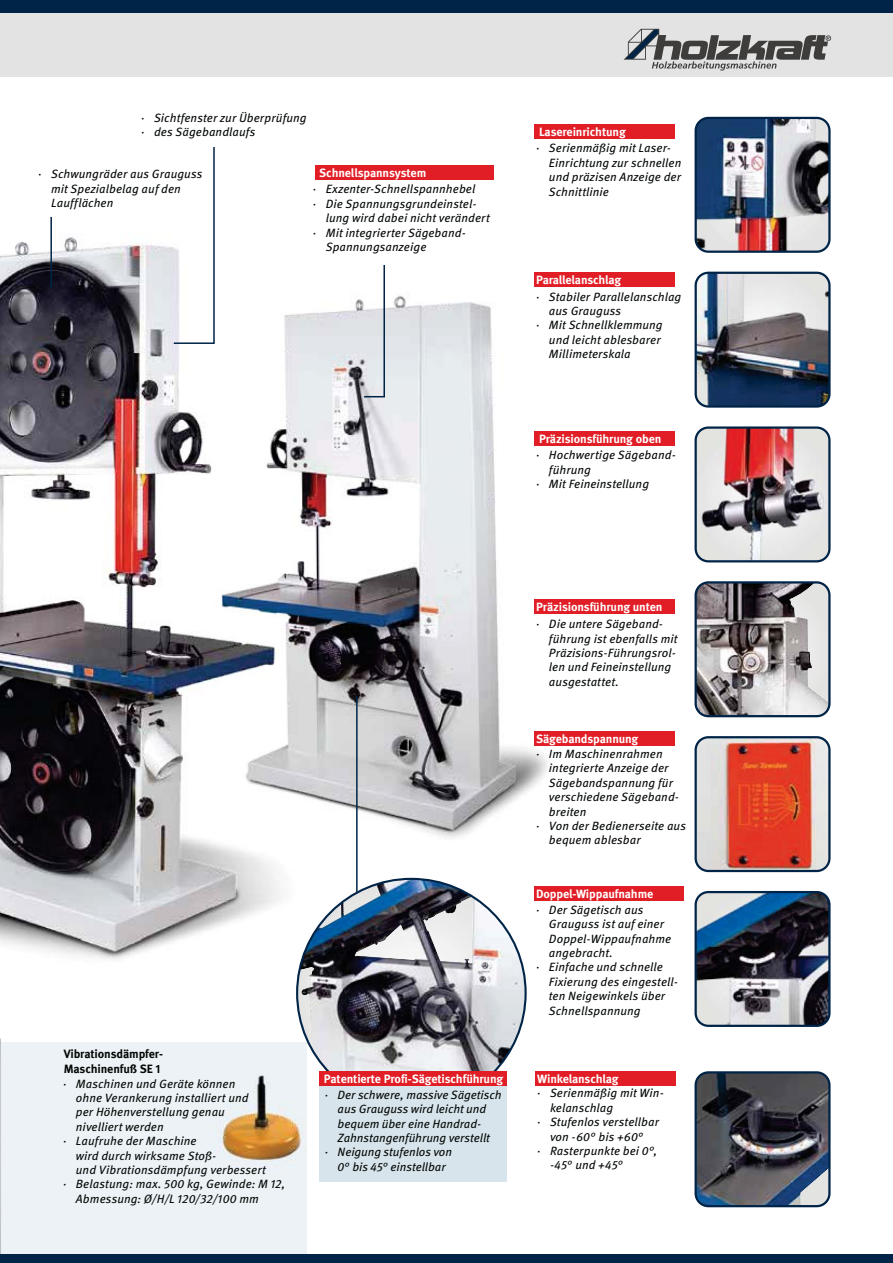
<style>
.page{position:relative;width:893px;height:1263px;background:#fff}
.page>*{position:absolute;margin:0;border:0;box-sizing:border-box;transform-origin:0 0}
.t1{font:italic 12px/14.4px "Meta LF";letter-spacing:.005em;color:#030806}
.t2{font:700 12px/16px "Meta LF";letter-spacing:-.01em;color:#fff}
.t3{font:700 12px "Meta LF";letter-spacing:-.01em;color:#030806}
.t4{font:12px "Meta LF";color:#010202}
.s1{font-style:normal}
.s2{font-weight:400;color:#030806}
.s3{font-weight:400;font-style:italic;color:#030806}
</style>
<div class="page">
<img style="left:316px;top:285px;width:261px;height:553px">
<div style="left:0;top:1042px;width:307px;height:221px;background:#ecf2f5"></div>
<div style="left:315px;top:165px;width:178px;height:15px;background:#e11e26"></div>
<svg style="left:362px;top:265px;width:24px;height:133px"></svg>
<hr style="left:356px;top:696px;width:2px;height:201px;background:#002447">
<img style="left:0;top:237px;width:316px;height:744px">
<svg style="left:172px;top:147px;width:43px;height:198px"></svg>
<hr style="left:50px;top:217px;width:2px;height:71px;background:#002447">
<img style="left:222px;top:1075px;width:80px;height:86px">
<div style="left:535px;top:600px;width:140px;height:14px;background:#e11e26"></div>
<div style="left:535px;top:431px;width:140px;height:15px;background:#e11e26"></div>
<div style="left:535px;top:125px;width:140px;height:14px;background:#e11e26"></div>
<img style="left:696px;top:428px;width:133px;height:133px;border-radius:13px">
<div style="left:694px;top:426px;width:136px;height:136px;border:2px solid #002447;border-radius:13px"></div>
<img style="left:697px;top:584px;width:132px;height:132px">
<div style="left:694px;top:581px;width:136px;height:136px;border:2px solid #002447;border-radius:13px"></div>
<img style="left:696px;top:737px;width:133px;height:134px;border-radius:13px">
<div style="left:694px;top:736px;width:136px;height:136px;border:2px solid #002447;border-radius:13px"></div>
<img style="left:696px;top:892px;width:133px;height:134px;border-radius:13px">
<div style="left:694px;top:891px;width:136px;height:136px;border:2px solid #002447;border-radius:13px"></div>
<img style="left:697px;top:1072px;width:132px;height:134px">
<div style="left:694px;top:1071px;width:136px;height:136px;border:2px solid #002447;border-radius:13px"></div>
<svg style="left:697px;top:273px;width:132px;height:7px"></svg>
<img style="left:696px;top:273px;width:133px;height:134px;border-radius:13px">
<div style="left:694px;top:272px;width:136px;height:136px;border:2px solid #002447;border-radius:13px"></div>
<img style="left:696px;top:118px;width:133px;height:134px;border-radius:13px">
<div style="left:694px;top:117px;width:136px;height:136px;border:2px solid #002447;border-radius:13px"></div>
<div style="left:535px;top:272px;width:140px;height:15px;background:#e11e26"></div>
<div style="left:535px;top:731px;width:140px;height:15px;background:#e11e26"></div>
<div style="left:535px;top:886px;width:149px;height:15px;background:#e11e26"></div>
<div style="left:536px;top:1071px;width:140px;height:15px;background:#e11e26"></div>
<img style="left:0;top:1042px;width:1px;height:212px">
<svg style="left:297px;top:967px;width:229px;height:140px"></svg>
<img style="left:472px;top:994px;width:54px;height:106px">
<img style="left:472px;top:895px;width:14px;height:11px">
<img style="left:299px;top:879px;width:173px;height:227px">
<div style="left:319px;top:1071px;width:188px;height:111px;background:#d8e4eb"></div>
<div style="left:319px;top:1071px;width:188px;height:14px;background:#e11e26"></div>
<div style="left:0;top:0;width:893px;height:77px;background:#e3e3e3"></div>
<div style="left:0;top:0;width:893px;height:13px;background:#002447"></div>
<svg style="left:623px;top:29px;width:208px;height:42px"></svg>
<div style="left:0;top:1254px;width:893px;height:9px;background:#002447"></div>
<p class="t1" style="left:141px;top:111px;width:167px"><span class="s1">·</span> Sichtfenster zur Überprüfung <span class="s1">·</span> des Sägebandlaufs</p>
<p class="t1" style="left:51px;top:168px;width:153px;text-indent:-13px"><span class="s1">·</span> Schwungräder aus Grauguss mit Spezialbelag auf den<br>Laufflächen</p>
<p class="t2" style="left:319px;top:166px;width:109px">Schnellspannsystem</p>
<p class="t1" style="left:313px;top:183px;width:164px"><span class="s1">·</span> Exzenter-Schnellspannhebel</p>
<p class="t1" style="left:313px;top:197px;width:165px"><span class="s1">·</span> Die Spannungsgrundeinstel-</p>
<p class="t1" style="left:326px;top:212px;width:166px">lung wird dabei nicht verändert</p>
<p class="t1" style="left:326px;top:226px;width:142px">Mit integrierter Sägeband-</p>
<p class="t1" style="left:326px;top:240px;width:102px">Spannungsanzeige</p>
<p class="t4" style="left:313px;top:228px;width:5px">·</p>
<p class="t2" style="left:539px;top:125px;width:88px">Lasereinrichtung</p>
<p class="t1" style="left:549px;top:142px;width:134px;text-indent:-13px"><span class="s1">·</span> Serienmäßig mit Laser-<br>Einrichtung zur schnellen und präzisen Anzeige der<br>Schnittlinie</p>
<p class="t2" style="left:536px;top:273px;width:87px">Parallelanschlag</p>
<p class="t1" style="left:536px;top:290px;width:147px"><span class="s1">·</span> Stabiler Parallelanschlag</p>
<p class="t1" style="left:549px;top:304px;width:74px">aus Grauguss</p>
<p class="t1" style="left:536px;top:319px;width:128px"><span class="s1">·</span> Mit Schnellklemmung</p>
<p class="t1" style="left:549px;top:333px;width:113px">und leicht ablesbarer</p>
<p class="t1" style="left:549px;top:348px;width:83px">Millimeterskala</p>
<p class="t2" style="left:539px;top:432px;width:124px">Präzisionsführung oben</p>
<p class="t1" style="left:536px;top:449px;width:141px"><span class="s1">·</span> Hochwertige Sägeband-</p>
<p class="t1" style="left:549px;top:463px;width:44px">führung</p>
<p class="t1" style="left:536px;top:478px;width:114px"><span class="s1">·</span> Mit Feineinstellung</p>
<p class="t3" style="left:64px;top:1050px;width:101px">Vibrationsdämpfer-</p>
<p class="t3" style="left:64px;top:1065px;width:98px">Maschinenfuß SE 1</p>
<p class="t1" style="left:63px;top:1077px;width:174px"><span class="s1">·</span> Maschinen und Geräte können</p>
<p class="t1" style="left:76px;top:1091px;width:174px">ohne Verankerung installiert und</p>
<p class="t1" style="left:76px;top:1106px;width:151px">per Höhenverstellung genau</p>
<p class="t1" style="left:76px;top:1120px;width:89px">nivelliert werden</p>
<p class="t1" style="left:63px;top:1135px;width:135px"><span class="s1">·</span> Laufruhe der Maschine</p>
<p class="t1" style="left:76px;top:1149px;width:142px">wird durch wirksame Stoß-</p>
<p class="t1" style="left:76px;top:1163px;width:192px">und Vibrationsdämpfung verbessert</p>
<p class="t1" style="left:63px;top:1178px;width:224px"><span class="s1">·</span> Belastung: max. 500 kg, Gewinde: M 12,</p>
<p class="t1" style="left:76px;top:1193px;width:185px">Abmessung: Ø/H/L 120/32/100 mm</p>
<p class="t2" style="left:324px;top:1071px;width:181px">Patentierte Profi-Sägetischführung <span class="s2">·</span> <span class="s3">Der schwere, massive Sägetisch</span></p>
<p class="t1" style="left:338px;top:1103px;width:150px">aus Grauguss wird leicht und</p>
<p class="t1" style="left:338px;top:1117px;width:145px">bequem über eine Handrad-</p>
<p class="t1" style="left:338px;top:1131px;width:154px">Zahnstangenführung verstellt</p>
<p class="t1" style="left:325px;top:1146px;width:129px"><span class="s1">·</span> Neigung stufenlos von</p>
<p class="t1" style="left:338px;top:1160px;width:110px">0° bis 45° einstellbar</p>
<p class="t2" style="left:536px;top:600px;width:128px">Präzisionsführung unten</p>
<p class="t1" style="left:549px;top:618px;width:130px;text-indent:-13px"><span class="s1">·</span> Die untere Sägeband&shy;führung ist ebenfalls mit<br>Präzisions-Führungsrol&shy;len und Feineinstellung ausgestattet.</p>
<p class="t2" style="left:536px;top:732px;width:104px">Sägebandspannung</p>
<p class="t1" style="left:536px;top:747px;width:128px"><span class="s1">·</span> Im Maschinenrahmen</p>
<p class="t1" style="left:549px;top:762px;width:121px">integrierte Anzeige der</p>
<p class="t1" style="left:549px;top:776px;width:126px">Sägebandspannung für</p>
<p class="t1" style="left:549px;top:791px;width:132px">verschiedene Sägeband-</p>
<p class="t1" style="left:549px;top:805px;width:39px">breiten</p>
<p class="t1" style="left:536px;top:819px;width:151px"><span class="s1">·</span> Von der Bedienerseite aus</p>
<p class="t1" style="left:549px;top:834px;width:93px">bequem ablesbar</p>
<p class="t2" style="left:536px;top:887px;width:119px">Doppel-Wippaufnahme</p>
<p class="t1" style="left:536px;top:903px;width:109px"><span class="s1">·</span> Der Sägetisch aus</p>
<p class="t1" style="left:549px;top:918px;width:117px">Grauguss ist auf einer</p>
<p class="t1" style="left:549px;top:932px;width:124px">Doppel-Wipp aufnahme</p>
<p class="t1" style="left:549px;top:947px;width:65px">angebracht.</p>
<p class="t1" style="left:536px;top:961px;width:128px"><span class="s1">·</span> Einfache und schnelle</p>
<p class="t1" style="left:549px;top:975px;width:130px">Fixierung des eingestell-</p>
<p class="t1" style="left:549px;top:990px;width:118px">ten Neigewinkels über</p>
<p class="t1" style="left:549px;top:1004px;width:93px">Schnellspannung</p>
<p class="t2" style="left:537px;top:1072px;width:83px">Winkelanschlag</p>
<p class="t1" style="left:537px;top:1087px;width:128px"><span class="s1">·</span> Serienmäßig mit Win-</p>
<p class="t1" style="left:550px;top:1101px;width:65px">kelanschlag</p>
<p class="t1" style="left:537px;top:1116px;width:123px"><span class="s1">·</span> Stufenlos verstellbar</p>
<p class="t1" style="left:550px;top:1130px;width:95px">von -60° bis +60°</p>
<p class="t1" style="left:537px;top:1144px;width:122px"><span class="s1">·</span> Rasterpunkte bei 0°,</p>
<p class="t1" style="left:550px;top:1159px;width:75px">-45° und +45°</p>
</div>
